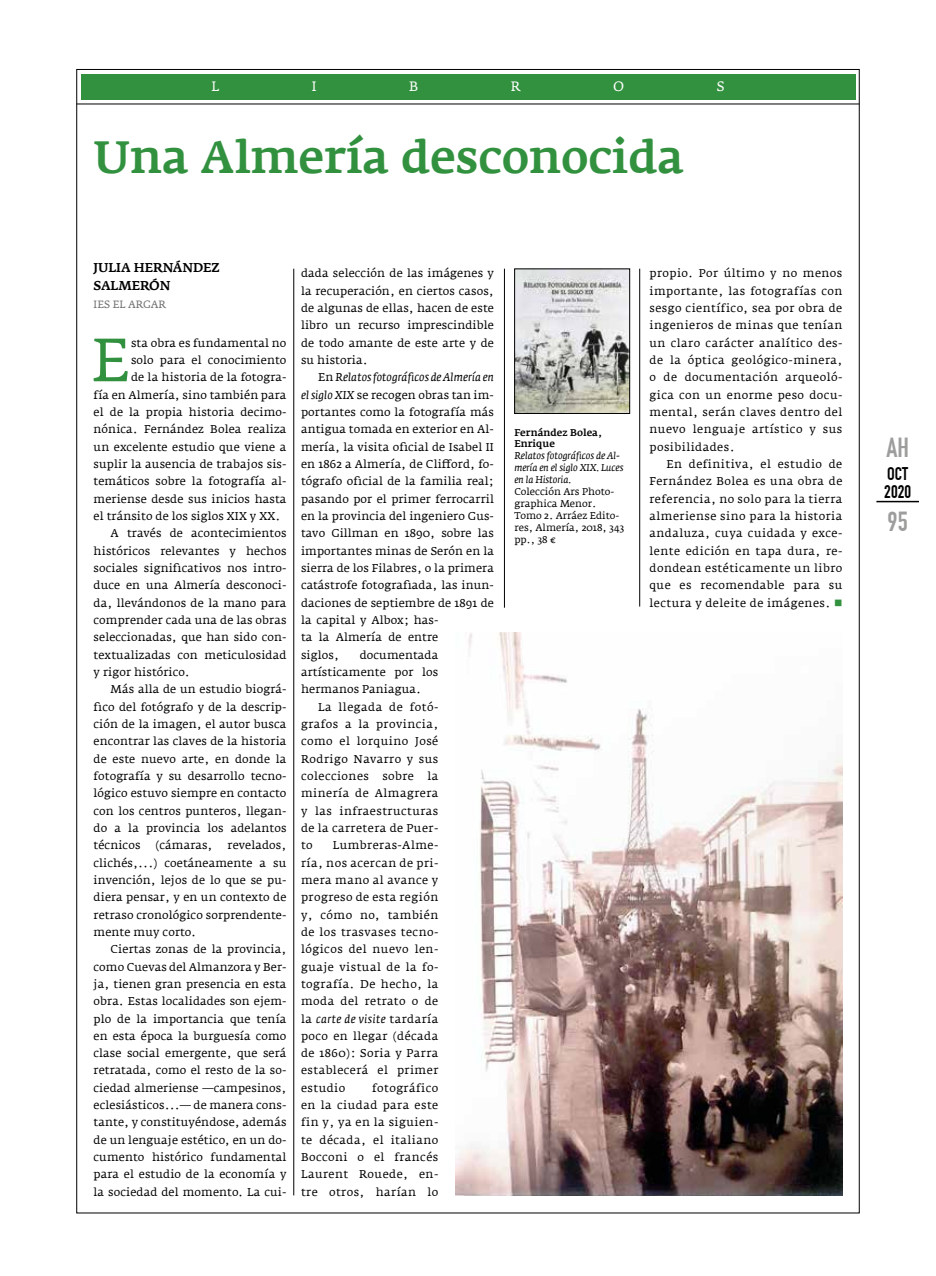
<style>
.page{position:relative;width:936px;height:1276px;background:#fff}
.page>*{position:absolute;margin:0;border:0;box-sizing:border-box;transform-origin:0 0}
.t1{font:60.3px "Fedra Serif A";color:#32913f}
.t2{font:500 45px "Fedra Serif A";letter-spacing:-.005em;color:#32913f}
.t3{font:27px "DIN Engschrift Std";color:#9d9d9c}
.t4{font:18px/18px "DIN Engschrift Std";color:#000}
.t5{font:13.5px "Fedra Serif A";color:#fff}
.t6{font:500 12.75px/18px "Fedra Serif A";letter-spacing:-.01em;color:#000}
.t7{font:11.25px/17.4px "Fedra Serif A";letter-spacing:.01em;color:#000;text-align:justify}
.t8{font:10.5px "Fedra Serif A";color:#706f6f}
.t9{font:9.75px/12px "Fedra Serif A";color:#000}
.t10{font:italic 9.75px/12px "Fedra Serif A";color:#000}
.t11{font:500 9.75px/11.7px "Fedra Serif A";color:#000}
.s1{font-style:italic}
.s2{color:#32913f}
</style>
<div class="page">
<div style="left:81px;top:74px;width:774px;height:25px;background:#32913f"></div>
<hr style="left:77px;top:104px;width:782px;height:1px;background:#000">
<hr style="left:293px;top:269px;width:1px;height:926px;background:#000">
<hr style="left:639px;top:269px;width:1px;height:337px;background:#000">
<hr style="left:504px;top:269px;width:1px;height:339px;background:#000">
<img style="left:516px;top:271px;width:112px;height:141px">
<div style="left:514px;top:269px;width:116px;height:145px;border:1px solid #000"></div>
<img style="left:455px;top:632px;width:387px;height:563px">
<hr style="left:876px;top:501px;width:42px;height:1px;background:#000">
<p class="t5" style="left:211px;top:79px;width:9px">L</p>
<p class="t5" style="left:312px;top:79px;width:6px">I</p>
<p class="t5" style="left:409px;top:79px;width:11px">B</p>
<p class="t5" style="left:511px;top:79px;width:11px">R</p>
<p class="t5" style="left:613px;top:79px;width:13px">O</p>
<p class="t5" style="left:716px;top:79px;width:9px">S</p>
<h2 class="t2" style="left:94px;top:131px;width:592px">Una Almería desconocida</h2>
<p class="t6" style="left:94px;top:259px;width:127px">JULIA HERNÁNDEZ<br>SALMERÓN</p>
<p class="t8" style="left:94px;top:298px;width:74px">IES EL ARGAR</p>
<h1 class="t1" style="left:91px;top:325px;width:40px">E</h1>
<p class="t7" style="left:131px;top:334px;width:157px">sta obra es fundamental no</p>
<p class="t7" style="left:131px;top:351px;width:157px">solo para el conocimiento</p>
<p class="t7" style="left:131px;top:369px;width:157px">de la historia de la fotogra-</p>
<p class="t7" style="left:94px;top:386px;width:194px">fía en Almería, sino también para</p>
<p class="t7" style="left:94px;top:403px;width:194px">el de la propia historia decimo-</p>
<p class="t7" style="left:94px;top:421px;width:194px">nónica. Fernández Bolea realiza</p>
<p class="t7" style="left:94px;top:438px;width:194px">un excelente estudio que viene a</p>
<p class="t7" style="left:94px;top:455px;width:194px">suplir la ausencia de trabajos sis-</p>
<p class="t7" style="left:94px;top:473px;width:194px">temáticos sobre la fotografía al-</p>
<p class="t7" style="left:94px;top:490px;width:194px">meriense desde sus inicios hasta</p>
<p class="t7" style="left:94px;top:507px;width:188px">el tránsito de los siglos XIX y XX.</p>
<p class="t7" style="left:111px;top:524px;width:177px">A través de acontecimientos</p>
<p class="t7" style="left:94px;top:542px;width:194px">históricos relevantes y hechos</p>
<p class="t7" style="left:94px;top:559px;width:194px">sociales significativos nos intro-</p>
<p class="t7" style="left:94px;top:576px;width:194px">duce en una Almería desconoci-</p>
<p class="t7" style="left:94px;top:594px;width:194px">da, llevándonos de la mano para</p>
<p class="t7" style="left:94px;top:611px;width:194px">comprender cada una de las obras</p>
<p class="t7" style="left:94px;top:628px;width:194px">seleccionadas, que han sido con-</p>
<p class="t7" style="left:94px;top:646px;width:194px">textualizadas con meticulosidad</p>
<p class="t7" style="left:94px;top:663px;width:98px">y rigor histórico.</p>
<p class="t7" style="left:111px;top:680px;width:177px">Más alla de un estudio biográ-</p>
<p class="t7" style="left:94px;top:698px;width:194px">fico del fotógrafo y de la descrip-</p>
<p class="t7" style="left:94px;top:715px;width:194px">ción de la imagen, el autor busca</p>
<p class="t7" style="left:94px;top:732px;width:194px">encontrar las claves de la historia</p>
<p class="t7" style="left:94px;top:750px;width:194px">de este nuevo arte, en donde la</p>
<p class="t7" style="left:94px;top:767px;width:194px">fotografía y su desarrollo tecno-</p>
<p class="t7" style="left:94px;top:784px;width:194px">lógico estuvo siempre en contacto</p>
<p class="t7" style="left:94px;top:802px;width:194px">con los centros punteros, llegan-</p>
<p class="t7" style="left:94px;top:819px;width:194px">do a la provincia los adelantos</p>
<p class="t7" style="left:94px;top:836px;width:48px">técnicos</p>
<p class="t7" style="left:155px;top:836px;width:59px">(cámaras,</p>
<p class="t7" style="left:94px;top:836px;width:194px;text-indent:134px">revelados, clichés,...) coetáneamente a su invención, lejos de lo que se pu&shy;diera pensar, y en un contexto de retraso cronológico sorprendente&shy;mente muy corto.</p>
<p class="t7" style="left:94px;top:940px;width:194px;text-indent:17px">Ciertas zonas de la provincia, como Cuevas del Almanzora y Ber&shy;ja, tienen gran presencia en esta obra. Estas localidades son ejem&shy;plo de la importancia que tenía en esta época la burguesía como clase social emergente, que será retratada, como el resto de la so&shy;ciedad almeriense —campesinos, eclesiásticos...— de manera cons&shy;tante, y constituyéndose, además de un lenguaje estético, en un do&shy;cumento histórico fundamental para el estudio de la economía y la sociedad del momento. La cui-</p>
<p class="t7" style="left:301px;top:265px;width:194px">dada selección de las imágenes y la recuperación, en ciertos casos, de algunas de ellas, hacen de este libro un recurso imprescindible de todo amante de este arte y de su historia.</p>
<p class="t7" style="left:301px;top:369px;width:194px;text-align:left;text-indent:17px">En <span class="s1">Relatos fotográficos de Almería en el siglo XIX</span> se recogen obras tan im&shy;portantes como la fotografía más antigua tomada en exterior en Al&shy;mería, la visita oficial de Isabel II en 1862 a Almería, de Clifford, fo&shy;tógrafo oficial de la familia real; pasando por el primer ferrocarril en la provincia del ingeniero Gus&shy;tavo Gillman en 1890, sobre las importantes minas de Serón en la sierra de los Filabres, o la primera catástrofe fotografiada, las inun&shy;daciones de septiembre de 1891 de la capital y Albox; has-<br>ta la Almería de entre<br>siglos,</p>
<p class="t7" style="left:301px;top:646px;width:139px;text-indent:59px">documentada artísticamente por los hermanos Paniagua.</p>
<p class="t7" style="left:301px;top:698px;width:139px;text-indent:17px">La llegada de fotó&shy;grafos a la provincia, como el lorquino José Rodrigo Navarro y sus colecciones sobre la minería de Almagrera y las infraestructuras de la carretera de Puer&shy;to</p>
<p class="t7" style="left:301px;top:836px;width:139px;text-indent:32px">Lumbreras-Alme&shy;ría, nos acercan de pri&shy;mera mano al avance y progreso de esta región y, cómo no, también de los trasvases tecno&shy;lógicos del nuevo len&shy;guaje vistual de la fo&shy;tografía. De hecho, la moda del retrato o de la <span class="s1">carte de visite</span> tardaría poco en llegar (década de 1860): Soria y Parra establecerá el primer estudio</p>
<p class="t7" style="left:301px;top:1079px;width:139px;text-indent:71px">fotográfico en la ciudad para este fin y, ya en la siguien&shy;te década, el italiano Bocconi o el francés Laurent Rouede, en&shy;tre otros, harían lo</p>
<p class="t11" style="left:514px;top:426px;width:89px">Fernández Bolea,<br>Enrique</p>
<p class="t10" style="left:514px;top:450px;width:110px">Relatos fotográficos de Al&shy;mería en el siglo XIX. Luces en la Historia.</p>
<p class="t9" style="left:514px;top:486px;width:111px">Colección Ars Photo&shy;graphica Menor.<br>Tomo 2. Arráez Edito&shy;res, Almería, 2018, 343 pp., 38 €</p>
<p class="t7" style="left:649px;top:265px;width:194px">propio. Por último y no menos importante, las fotografías con sesgo científico, sea por obra de ingenieros de minas que tenían un claro carácter analítico des&shy;de la óptica geológico-minera, o de documentación arqueoló&shy;gica con un enorme peso docu&shy;mental, serán claves dentro del nuevo lenguaje artístico y sus posibilidades.</p>
<p class="t7" style="left:649px;top:455px;width:194px;text-indent:17px">En definitiva, el estudio de Fernández Bolea es una obra de referencia, no solo para la tierra almeriense sino para la historia andaluza, cuya cuidada y exce&shy;lente edición en tapa dura, re&shy;dondean estéticamente un libro que es recomendable para su lectura y deleite de imágenes. <span class="s2">■</span></p>
<h3 class="t3" style="left:886px;top:432px;width:24px">AH</h3>
<h3 class="t4" style="left:884px;top:465px;width:28px">OCT<br>2020</h3>
<h3 class="t3" style="left:887px;top:505px;width:22px">95</h3>
</div>
